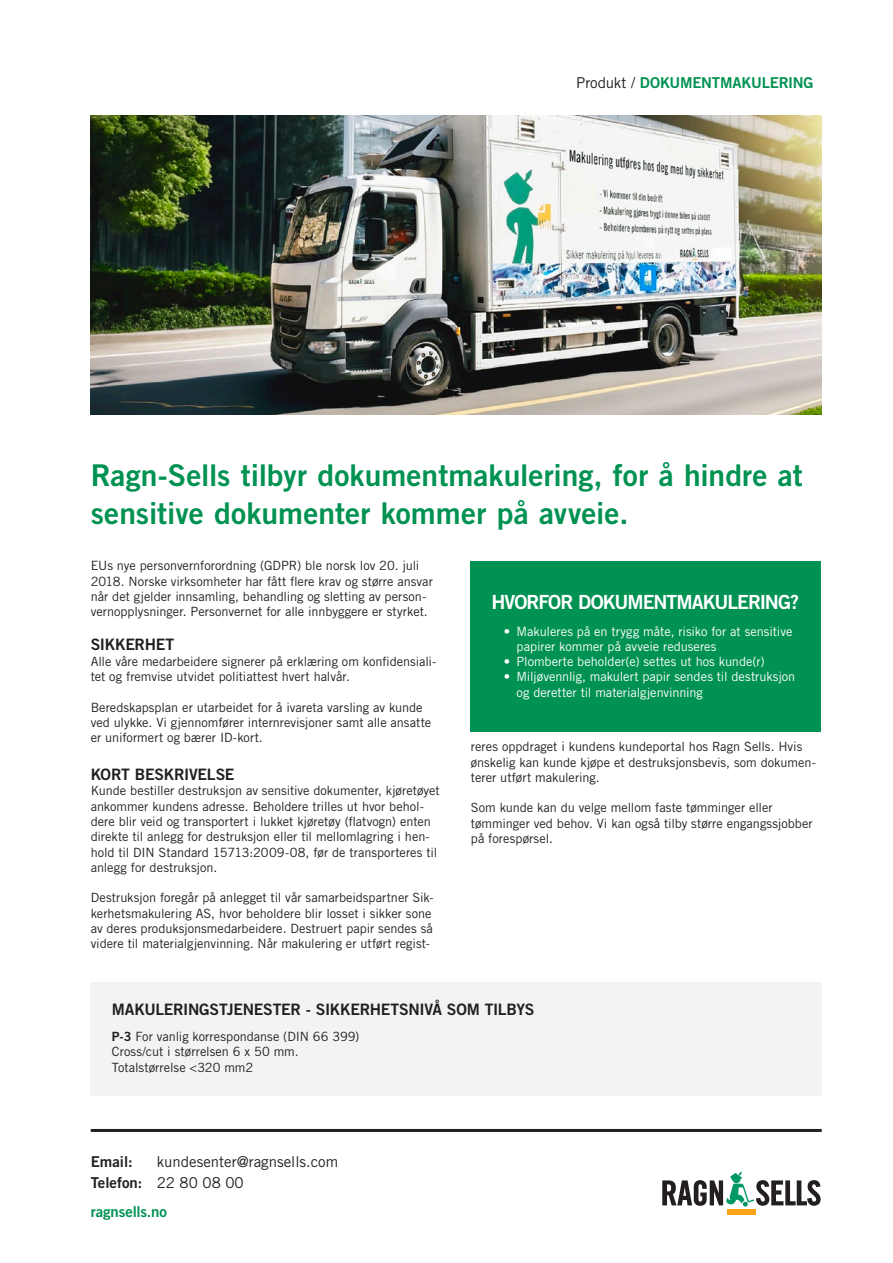
<style>
.page{position:relative;width:893px;height:1263px;background:#fff}
.page>*{position:absolute;margin:0;border:0;box-sizing:border-box;transform-origin:0 0}
.rubrik_grön{font:30px/37.5px "Trade Gothic LT Std Bd 2";color:#009252}
.Bröd{font:19.5px "Trade Gothic LT Std Bd 2";letter-spacing:-.055em;color:#fff}
.Bröd-2{font:15.75px "Trade Gothic LT Std Bd 2";letter-spacing:-.02em;color:#231f20}
.fakta_rubrik{font:15px "Trade Gothic LT Std Bd 2";letter-spacing:-.015em;color:#009252}
.t1{font:15px "Trade Gothic LT Std";color:#231f20}
.t2{font:15px "Trade Gothic LT Std Bd 2";color:#231f20}
.Bröd-3{font:12.75px/15.3px "Trade Gothic LT Std";color:#231f20}
.t3{font:12.75px/15.3px "Trade Gothic LT Std";letter-spacing:-.005em;color:#fff}
.s1{font-family:"Trade Gothic LT Std";color:#231f20}
.s2{font-family:"Trade Gothic LT Std Bd 2"}
.s3{font-family:"Trade Gothic LT Std"}
</style>
<div class="page">
<div style="left:470px;top:561px;width:351px;height:170px;background:#009252"></div>
<div style="left:91px;top:982px;width:731px;height:113px;background:#f2f3f4"></div>
<hr style="left:91px;top:1129px;width:731px;height:3px;background:#231f20">
<svg style="left:662px;top:1171px;width:159px;height:36px"></svg>
<div style="left:727px;top:1209px;width:28px;height:6px;background:#f9a51b"></div>
<img style="left:91px;top:115px;width:731px;height:299px">
<p class="fakta_rubrik" style="left:576px;top:73px;width:239px"><span class="s1">Produkt /</span> DOKUMENTMAKULERING</p>
<p class="rubrik_grön" style="left:91px;top:456px;width:714px">Ragn-Sells tilbyr dokumentmakulering, for å hindre at sensitive dokumenter kommer på avveie.</p>
<p class="Bröd-3" style="left:91px;top:558px;width:344px">EUs nye personvernforordning (GDPR) ble norsk lov 20. juli 2018. Norske virksomheter har fått flere krav og større ansvar når det gjelder innsamling, behandling og sletting av person&shy;vernopplysninger. Personvernet for alle innbyggere er styrket.</p>
<p class="Bröd-2" style="left:91px;top:635px;width:85px">SIKKERHET</p>
<p class="Bröd-3" style="left:91px;top:653px;width:347px">Alle våre medarbeidere signerer på erklæring om konfidensiali&shy;tet og fremvise utvidet politiattest hvert halvår.</p>
<p class="Bröd-3" style="left:91px;top:699px;width:342px">Beredskapsplan er utarbeidet for å ivareta varsling av kunde ved ulykke. Vi gjennomfører internrevisjoner samt alle ansatte er uniformert og bærer ID-kort.</p>
<p class="Bröd-2" style="left:91px;top:765px;width:145px">KORT BESKRIVELSE</p>
<p class="Bröd-3" style="left:91px;top:783px;width:351px">Kunde bestiller destruksjon av sensitive dokumenter, kjøretøyet ankommer kundens adresse. Beholdere trilles ut hvor behol&shy;dere blir veid og transportert i lukket kjøretøy (flatvogn) enten direkte til anlegg for destruksjon eller til mellomlagring i hen&shy;hold til DIN Standard 15713:2009-08, før de transporteres til anlegg for destruksjon.</p>
<p class="Bröd-3" style="left:91px;top:890px;width:345px">Destruksjon foregår på anlegget til vår samarbeidspartner Sik&shy;kerhetsmakulering AS, hvor beholdere blir losset i sikker sone av deres produksjonsmedarbeidere. Destruert papir sendes så videre til materialgjenvinning. Når makulering er utført regist-</p>
<p class="Bröd" style="left:491px;top:590px;width:309px">HVORFOR DOKUMENTMAKULERING?</p>
<p class="t3" style="left:517px;top:623px;width:277px;text-indent:-13px">• Makuleres på en trygg måte, risiko for at sensitive papirer kommer på avveie reduseres</p>
<p class="t3" style="left:504px;top:654px;width:262px">• Plomberte beholder(e) settes ut hos kunde(r)</p>
<p class="t3" style="left:517px;top:669px;width:280px;text-indent:-13px">• Miljøvennlig, makulert papir sendes til destruksjon og deretter til materialgjenvinning</p>
<p class="Bröd-3" style="left:471px;top:739px;width:347px">reres oppdraget i kundens kundeportal hos Ragn Sells. Hvis ønskelig kan kunde kjøpe et destruksjonsbevis, som dokumen&shy;terer utført makulering.</p>
<p class="Bröd-3" style="left:471px;top:800px;width:343px">Som kunde kan du velge mellom faste tømminger eller tømminger ved behov. Vi kan også tilby større engangssjobber på forespørsel.</p>
<p class="Bröd-2" style="left:112px;top:1000px;width:424px">MAKULERINGSTJENESTER - SIKKERHETSNIVÅ SOM TILBYS</p>
<p class="Bröd-3" style="left:112px;top:1028px;width:249px"><span class="s2">P-3</span> For vanlig korrespondanse (DIN 66 399)</p>
<p class="Bröd-3" style="left:112px;top:1044px;width:188px">Cross/cut i størrelsen 6 x 50 mm.</p>
<p class="Bröd-3" style="left:112px;top:1059px;width:143px">Totalstørrelse &lt;320 mm2</p>
<p class="t2" style="left:91px;top:1153px;width:44px">Email:</p>
<p class="t1" style="left:157px;top:1153px;width:183px">kundesenter@ragnsells.com</p>
<p class="t2" style="left:91px;top:1174px;width:155px">Telefon: <span class="s3">22 80 08 00</span></p>
<p class="fakta_rubrik" style="left:91px;top:1202px;width:78px">ragnsells.no</p>
</div>
